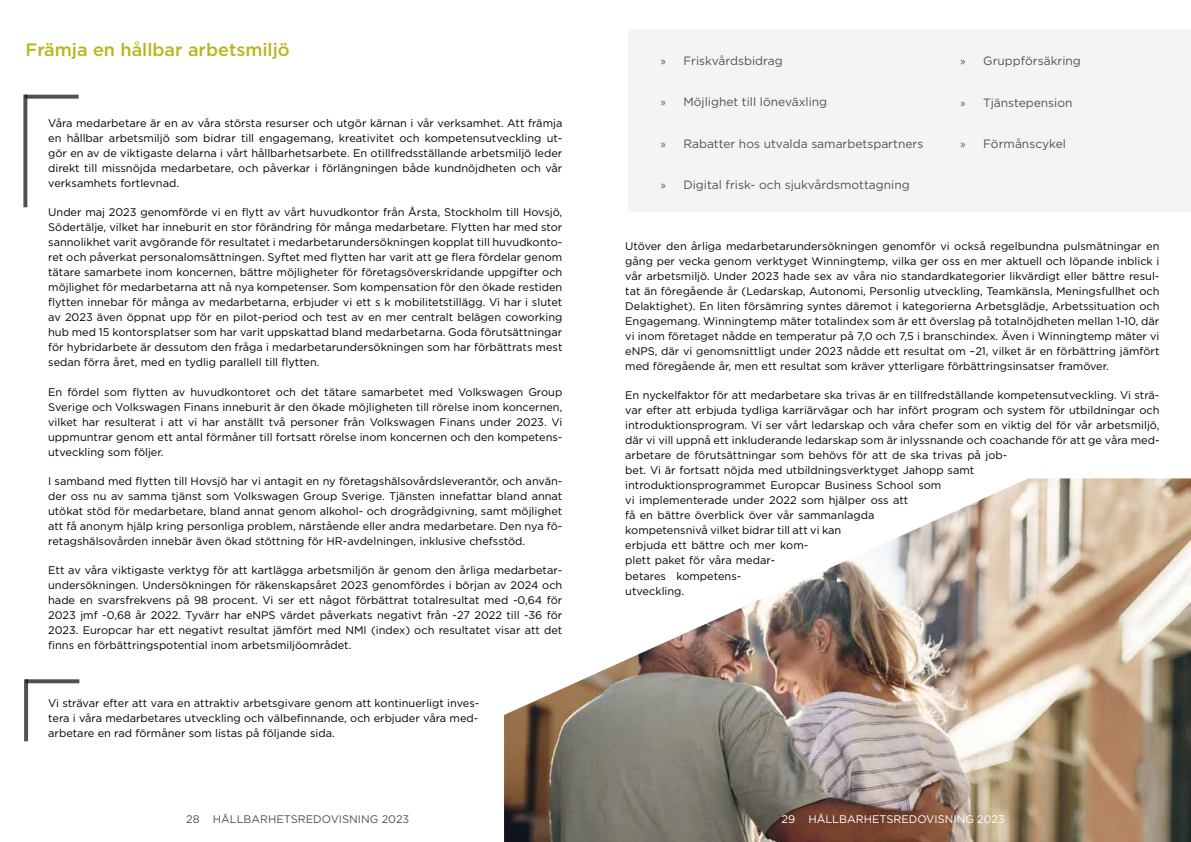
<style>
.page{position:relative;width:1191px;height:842px;background:#fff}
.page>*{position:absolute;margin:0;border:0;box-sizing:border-box;transform-origin:0 0}
.t1{font:500 18px "Gotham";color:#b9b51d}
.t2{font:12px "Gotham";color:#4c5356}
.t3{font:11px/15px "Gotham";color:#000;text-align:justify}
.t4{font:11px "Gotham";color:#fff}
.t5{font:11px "Gotham";color:#4d5356}
.s1{font-family:"Myriad Pro"}
</style>
<div class="page">
<div style="left:628px;top:29px;width:563px;height:183px;background:#f2f2f2"></div>
<svg style="left:27px;top:95px;width:52px;height:4px"></svg>
<svg style="left:23px;top:95px;width:4px;height:112px"></svg>
<img style="left:504px;top:478px;width:687px;height:364px">
<svg style="left:28px;top:679px;width:51px;height:4px"></svg>
<svg style="left:24px;top:679px;width:4px;height:62px"></svg>
<h1 class="t1" style="left:26px;top:38px;width:266px">Främja en hållbar arbetsmiljö</h1>
<p class="t3" style="left:48px;top:115px;width:516px">Våra medarbetare är en av våra största resurser och utgör kärnan i vår verksamhet. Att främja en hållbar arbetsmiljö som bidrar till engagemang, kreativitet och kompetensutveckling ut&shy;gör en av de viktigaste delarna i vårt hållbarhetsarbete. En otillfredsställande arbetsmiljö leder direkt till missnöjda medarbetare, och påverkar i förlängningen både kundnöjdheten och vår verksamhets fortlevnad.</p>
<p class="t3" style="left:48px;top:205px;width:516px">Under maj 2023 genomförde vi en flytt av vårt huvudkontor från Årsta, Stockholm till Hovsjö, Södertälje, vilket har inneburit en stor förändring för många medarbetare. Flytten har med stor sannolikhet varit avgörande för resultatet i medarbetarundersökningen kopplat till huvudkonto&shy;ret och påverkat personalomsättningen. Syftet med flytten har varit att ge flera fördelar genom tätare samarbete inom koncernen, bättre möjligheter för företagsöverskridande uppgifter och möjlighet för medarbetarna att nå nya kompetenser. Som kompensation för den ökade restiden flytten innebar för många av medarbetarna, erbjuder vi ett s k mobilitetstillägg. Vi har i slutet av 2023 även öppnat upp för en pilot-period och test av en mer centralt belägen coworking hub med 15 kontorsplatser som har varit uppskattad bland medarbetarna. Goda förutsättningar för hybridarbete är dessutom den fråga i medarbetarundersökningen som har förbättrats mest sedan förra året, med en tydlig parallell till flytten.</p>
<p class="t3" style="left:48px;top:384px;width:516px">En fördel som flytten av huvudkontoret och det tätare samarbetet med Volkswagen Group Sverige och Volkswagen Finans inneburit är den ökade möjligheten till rörelse inom koncernen, vilket har resulterat i att vi har anställt två personer från Volkswagen Finans under 2023. Vi uppmuntrar genom ett antal förmåner till fortsatt rörelse inom koncernen och den kompetens&shy;utveckling som följer.</p>
<p class="t3" style="left:48px;top:473px;width:516px">I samband med flytten till Hovsjö har vi antagit en ny företagshälsovårdsleverantör, och använ&shy;der oss nu av samma tjänst som Volkswagen Group Sverige. Tjänsten innefattar bland annat utökat stöd för medarbetare, bland annat genom alkohol- och drogrådgivning, samt möjlighet att få anonym hjälp kring personliga problem, närstående eller andra medarbetare. Den nya fö&shy;retagshälsovården innebär även ökad stöttning för HR-avdelningen, inklusive chefsstöd.</p>
<p class="t3" style="left:48px;top:562px;width:516px">Ett av våra viktigaste verktyg för att kartlägga arbetsmiljön är genom den årliga medarbetar&shy;undersökningen. Undersökningen för räkenskapsåret 2023 genomfördes i början av 2024 och hade en svarsfrekvens på 98 procent. Vi ser ett något förbättrat totalresultat med -0,64 för 2023 jmf -0,68 år 2022. Tyvärr har eNPS värdet påverkats negativt från -27 2022 till -36 för 2023. Europcar har ett negativt resultat jämfört med NMI (index) och resultatet visar att det finns en förbättringspotential inom arbetsmiljöområdet.</p>
<p class="t3" style="left:48px;top:696px;width:433px">Vi strävar efter att vara en attraktiv arbetsgivare genom att kontinuerligt inves&shy;tera i våra medarbetares utveckling och välbefinnande, och erbjuder våra med&shy;arbetare en rad förmåner som listas på följande sida.</p>
<p class="t2" style="left:660px;top:53px;width:123px"><span class="s1">»</span> Friskvårdsbidrag</p>
<p class="t2" style="left:660px;top:94px;width:168px"><span class="s1">»</span> Möjlighet till löneväxling</p>
<p class="t2" style="left:660px;top:136px;width:264px"><span class="s1">»</span> Rabatter hos utvalda samarbetspartners</p>
<p class="t2" style="left:660px;top:177px;width:251px"><span class="s1">»</span> Digital frisk- och sjukvårdsmottagning</p>
<p class="t2" style="left:960px;top:53px;width:122px"><span class="s1">»</span> Gruppförsäkring</p>
<p class="t2" style="left:960px;top:95px;width:113px"><span class="s1">»</span> Tjänstepension</p>
<p class="t2" style="left:960px;top:136px;width:107px"><span class="s1">»</span> Förmånscykel</p>
<p class="t3" style="left:625px;top:239px;width:536px">Utöver den årliga medarbetarundersökningen genomför vi också regelbundna pulsmätningar en gång per vecka genom verktyget Winningtemp, vilka ger oss en mer aktuell och löpande inblick i vår arbetsmiljö. Under 2023 hade sex av våra nio standardkategorier likvärdigt eller bättre resul&shy;tat än föregående år (Ledarskap, Autonomi, Personlig utveckling, Teamkänsla, Meningsfullhet och Delaktighet). En liten försämring syntes däremot i kategorierna Arbetsglädje, Arbetssituation och Engagemang. Winningtemp mäter totalindex som är ett överslag på totalnöjdheten mellan 1-10, där vi inom företaget nådde en temperatur på 7,0 och 7,5 i branschindex. Även i Winningtemp mäter vi eNPS, där vi genomsnittligt under 2023 nådde ett resultat om –21, vilket är en förbättring jämfört med föregående år, men ett resultat som kräver ytterligare förbättringsinsatser framöver.</p>
<p class="t3" style="left:625px;top:388px;width:536px;text-align:left">En nyckelfaktor för att medarbetare ska trivas är en tillfredställande kompetensutveckling. Vi strä&shy;var efter att erbjuda tydliga karriärvägar och har infört program och system för utbildningar och introduktionsprogram. Vi ser vårt ledarskap och våra chefer som en viktig del för vår arbetsmiljö, där vi vill uppnå ett inkluderande ledarskap som är inlyssnande och coachande för att ge våra med&shy;arbetare de förutsättningar som behövs för att de ska trivas på job-<br>bet. Vi är fortsatt nöjda med utbildningsverktyget Jahopp samt<br>introduktionsprogrammet Europcar Business School som<br>vi implementerade under 2022 som hjälper oss att<br>få en bättre överblick över vår sammanlagda<br>kompetensnivå vilket bidrar till att vi kan<br>erbjuda ett bättre och mer kom-<br>plett paket för våra medar-<br>betares kompetens-<br>utveckling.</p>
<p class="t5" style="left:186px;top:812px;width:225px">28 HÅLLBARHETSREDOVISNING 2023</p>
<p class="t4" style="left:783px;top:812px;width:222px">29 HÅLLBARHETSREDOVISNING 2021</p>
<p class="t4" style="left:781px;top:812px;width:225px">29 HÅLLBARHETSREDOVISNING 2023</p>
</div>
